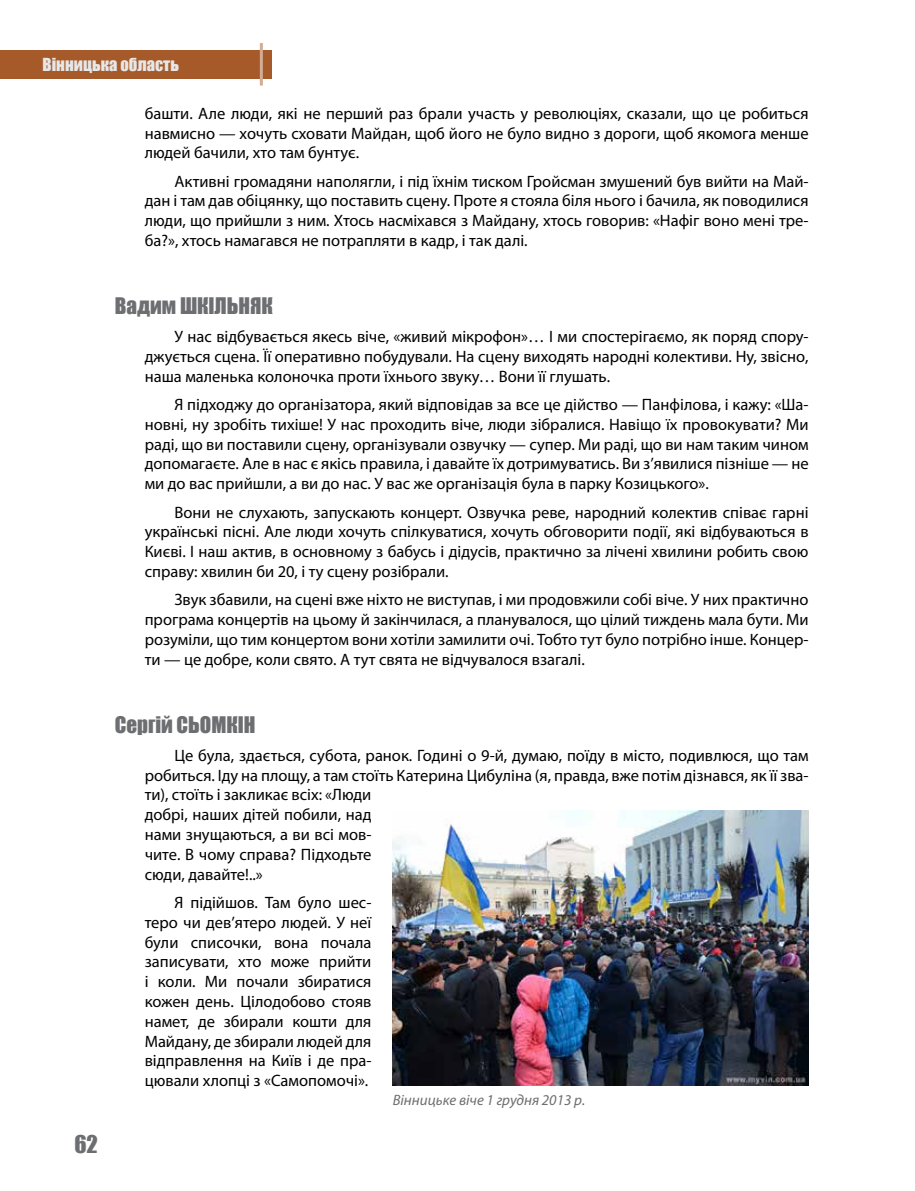
<style>
.page{position:relative;width:915px;height:1191px;background:#fff}
.page>*{position:absolute;margin:0;border:0;box-sizing:border-box;transform-origin:0 0}
.t1{font:22.5px "Impact";color:#6d6e71}
.t2{font:21px "Impact";color:#6d6e71}
.t3{font:16.5px/19.8px "Myriad Pro";color:#000;text-align:justify}
.t4{font:16.5px "Impact";color:#e6e7e8}
.t5{font:italic 15px "Myriad Pro";color:#6d6e71}
</style>
<div class="page">
<div style="left:0;top:50px;width:271px;height:28px;background:#a75a29"></div>
<hr style="left:260px;top:43px;width:3px;height:43px;background:#d3ac94">
<img style="left:392px;top:810px;width:416px;height:275px">
<p class="t4" style="left:43px;top:52px;width:138px">Вінницька область</p>
<p class="t3" style="left:145px;top:103px;width:665px">башти. Але люди, які не перший раз брали участь у революціях, сказали, що це робиться навмисно — хочуть сховати Майдан, щоб його не було видно з дороги, щоб якомога менше людей бачили, хто там бунтує.</p>
<p class="t3" style="left:145px;top:171px;width:665px;text-indent:30px">Активні громадяни наполягли, і під їхнім тиском Гройсман змушений був вийти на Май&shy;дан і там дав обіцянку, що поставить сцену. Проте я стояла біля нього і бачила, як поводилися люди, що прийшли з ним. Хтось насміхався з Майдану, хтось говорив: «Нафіг воно мені тре&shy;ба?», хтось намагався не потрапляти в кадр, і так далі.</p>
<p class="t2" style="left:115px;top:289px;width:159px">Вадим ШКІЛЬНЯК</p>
<p class="t3" style="left:145px;top:326px;width:665px;text-indent:30px">У нас відбувається якесь віче, «живий мікрофон»… І ми спостерігаємо, як поряд спору&shy;джується сцена. Її оперативно побудували. На сцену виходять народні колективи. Ну, звісно, наша маленька колоночка проти їхнього звуку… Вони її глушать.</p>
<p class="t3" style="left:145px;top:394px;width:665px;text-indent:30px">Я підходжу до організатора, який відповідав за все це дійство — Панфілова, і кажу: «Ша&shy;новні, ну зробіть тихіше! У нас проходить віче, люди зібралися. Навіщо їх провокувати? Ми раді, що ви поставили сцену, організували озвучку — супер. Ми раді, що ви нам таким чином допомагаєте. Але в нас є якісь правила, і давайте їх дотримуватись. Ви з’явилися пізніше — не ми до вас прийшли, а ви до нас. У вас же організація була в парку Козицького».</p>
<p class="t3" style="left:145px;top:502px;width:665px;text-indent:30px">Вони не слухають, запускають концерт. Озвучка реве, народний колектив співає гарні українські пісні. Але люди хочуть спілкуватися, хочуть обговорити події, які відбуваються в Києві. І наш актив, в основному з бабусь і дідусів, практично за лічені хвилини робить свою справу: хвилин би 20, і ту сцену розібрали.</p>
<p class="t3" style="left:145px;top:589px;width:665px;text-indent:30px">Звук збавили, на сцені вже ніхто не виступав, і ми продовжили собі віче. У них практично програма концертів на цьому й закінчилася, а планувалося, що цілий тиждень мала бути. Ми розуміли, що тим концертом вони хотіли замилити очі. Тобто тут було потрібно інше. Концер&shy;ти — це добре, коли свято. А тут свята не відчувалося взагалі.</p>
<h1 class="t1" style="left:75px;top:1127px;width:25px">62</h1>
<p class="t2" style="left:115px;top:708px;width:142px">Сергій СЬОМКІН</p>
<p class="t3" style="left:145px;top:745px;width:665px;text-align:left;text-indent:30px">Це була, здається, субота, ранок. Годині о 9-й, думаю, поїду в місто, подивлюся, що там робиться. Іду на площу, а там стоїть Катерина Цибуліна (я, правда, вже потім дізнався, як її зва&shy;ти), стоїть і закликає всіх: «Люди<br>добрі, наших дітей побили, над<br>нами знущаються, а ви всі мов-<br>чите. В чому справа? Підходьте<br>сюди, давайте!..»</p>
<p class="t3" style="left:145px;top:892px;width:228px;text-indent:30px">Я підійшов. Там було шес&shy;теро чи дев’ятеро людей. У неї були списочки, вона почала записувати, хто може прийти і коли. Ми почали збиратися кожен день. Цілодобово стояв намет, де збирали кошти для Майдану, де збирали людей для відправлення на Київ і де пра&shy;цювали хлопці з «Самопомочі».</p>
<p class="t5" style="left:392px;top:1090px;width:194px">Вінницьке віче 1 грудня 2013 р.</p>
</div>
